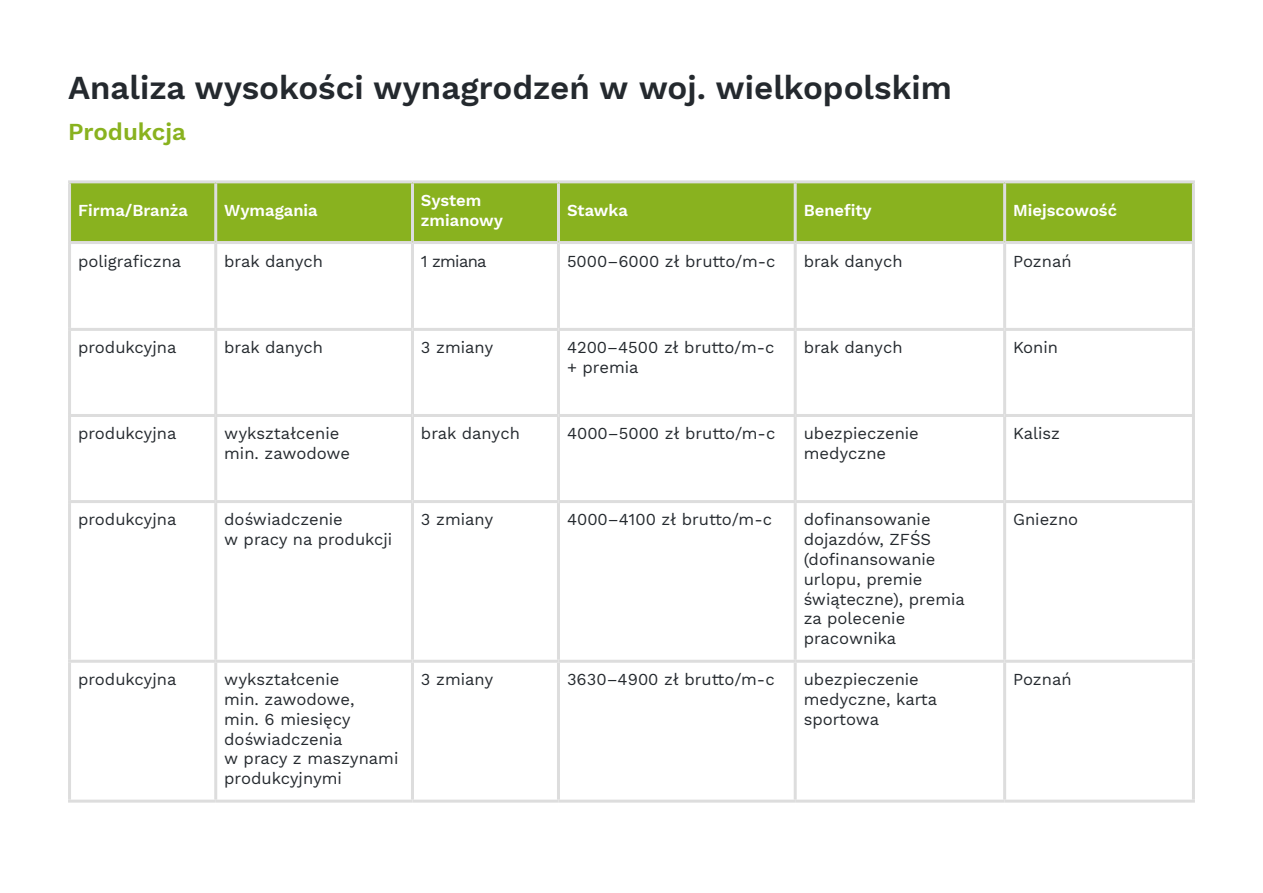
<style>
.page{position:relative;width:1263px;height:893px;background:#fff}
.page>*{position:absolute;margin:0;border:0;box-sizing:border-box;transform-origin:0 0}
.H2__czarny{font:600 33px "Work Sans";color:#24292e}
.H3__zielony{font:600 24px "Work Sans";color:#89b21f}
.Tabela_Wpis{font:16.5px/19.8px "Work Sans";color:#24292e}
.Tabela_Naglowek{font:600 16.5px/19.8px "Work Sans";color:#fff}
</style>
<div class="page">
<div style="left:71px;top:183px;width:1121px;height:58px;background:#89b21f"></div>
<hr style="left:68px;top:180px;width:148px;height:3px;background:#ddd">
<hr style="left:68px;top:183px;width:3px;height:58px;background:#ddd">
<hr style="left:216px;top:180px;width:196px;height:3px;background:#ddd">
<hr style="left:214px;top:183px;width:3px;height:58px;background:#ddd">
<hr style="left:412px;top:180px;width:146px;height:3px;background:#ddd">
<hr style="left:411px;top:183px;width:3px;height:58px;background:#ddd">
<hr style="left:558px;top:180px;width:237px;height:3px;background:#ddd">
<hr style="left:557px;top:183px;width:3px;height:58px;background:#ddd">
<hr style="left:795px;top:180px;width:210px;height:3px;background:#ddd">
<hr style="left:794px;top:183px;width:3px;height:58px;background:#ddd">
<hr style="left:1005px;top:180px;width:190px;height:3px;background:#ddd">
<hr style="left:1003px;top:183px;width:3px;height:58px;background:#ddd">
<hr style="left:1192px;top:183px;width:3px;height:58px;background:#ddd">
<hr style="left:68px;top:241px;width:148px;height:3px;background:#ddd">
<hr style="left:68px;top:244px;width:3px;height:84px;background:#ddd">
<hr style="left:216px;top:241px;width:196px;height:3px;background:#ddd">
<hr style="left:214px;top:244px;width:3px;height:84px;background:#ddd">
<hr style="left:412px;top:241px;width:146px;height:3px;background:#ddd">
<hr style="left:411px;top:244px;width:3px;height:84px;background:#ddd">
<hr style="left:558px;top:241px;width:237px;height:3px;background:#ddd">
<hr style="left:557px;top:244px;width:3px;height:84px;background:#ddd">
<hr style="left:795px;top:241px;width:210px;height:3px;background:#ddd">
<hr style="left:794px;top:244px;width:3px;height:84px;background:#ddd">
<hr style="left:1005px;top:241px;width:190px;height:3px;background:#ddd">
<hr style="left:1003px;top:244px;width:3px;height:84px;background:#ddd">
<hr style="left:1192px;top:244px;width:3px;height:84px;background:#ddd">
<hr style="left:68px;top:328px;width:148px;height:3px;background:#ddd">
<hr style="left:68px;top:331px;width:3px;height:83px;background:#ddd">
<hr style="left:216px;top:328px;width:196px;height:3px;background:#ddd">
<hr style="left:214px;top:331px;width:3px;height:83px;background:#ddd">
<hr style="left:412px;top:328px;width:146px;height:3px;background:#ddd">
<hr style="left:411px;top:331px;width:3px;height:83px;background:#ddd">
<hr style="left:558px;top:328px;width:237px;height:3px;background:#ddd">
<hr style="left:557px;top:331px;width:3px;height:83px;background:#ddd">
<hr style="left:795px;top:328px;width:210px;height:3px;background:#ddd">
<hr style="left:794px;top:331px;width:3px;height:83px;background:#ddd">
<hr style="left:1005px;top:328px;width:190px;height:3px;background:#ddd">
<hr style="left:1003px;top:331px;width:3px;height:83px;background:#ddd">
<hr style="left:1192px;top:331px;width:3px;height:83px;background:#ddd">
<hr style="left:68px;top:414px;width:148px;height:3px;background:#ddd">
<hr style="left:68px;top:417px;width:3px;height:83px;background:#ddd">
<hr style="left:216px;top:414px;width:196px;height:3px;background:#ddd">
<hr style="left:214px;top:417px;width:3px;height:83px;background:#ddd">
<hr style="left:412px;top:414px;width:146px;height:3px;background:#ddd">
<hr style="left:411px;top:417px;width:3px;height:83px;background:#ddd">
<hr style="left:558px;top:414px;width:237px;height:3px;background:#ddd">
<hr style="left:557px;top:417px;width:3px;height:83px;background:#ddd">
<hr style="left:795px;top:414px;width:210px;height:3px;background:#ddd">
<hr style="left:794px;top:417px;width:3px;height:83px;background:#ddd">
<hr style="left:1005px;top:414px;width:190px;height:3px;background:#ddd">
<hr style="left:1003px;top:417px;width:3px;height:83px;background:#ddd">
<hr style="left:1192px;top:417px;width:3px;height:83px;background:#ddd">
<hr style="left:68px;top:500px;width:148px;height:3px;background:#ddd">
<hr style="left:68px;top:503px;width:3px;height:157px;background:#ddd">
<hr style="left:216px;top:500px;width:196px;height:3px;background:#ddd">
<hr style="left:214px;top:503px;width:3px;height:157px;background:#ddd">
<hr style="left:412px;top:500px;width:146px;height:3px;background:#ddd">
<hr style="left:411px;top:503px;width:3px;height:157px;background:#ddd">
<hr style="left:558px;top:500px;width:237px;height:3px;background:#ddd">
<hr style="left:557px;top:503px;width:3px;height:157px;background:#ddd">
<hr style="left:795px;top:500px;width:210px;height:3px;background:#ddd">
<hr style="left:794px;top:503px;width:3px;height:157px;background:#ddd">
<hr style="left:1005px;top:500px;width:190px;height:3px;background:#ddd">
<hr style="left:1003px;top:503px;width:3px;height:157px;background:#ddd">
<hr style="left:1192px;top:503px;width:3px;height:157px;background:#ddd">
<hr style="left:68px;top:660px;width:148px;height:3px;background:#ddd">
<hr style="left:68px;top:663px;width:3px;height:137px;background:#ddd">
<hr style="left:216px;top:660px;width:196px;height:3px;background:#ddd">
<hr style="left:214px;top:663px;width:3px;height:137px;background:#ddd">
<hr style="left:412px;top:660px;width:146px;height:3px;background:#ddd">
<hr style="left:411px;top:663px;width:3px;height:137px;background:#ddd">
<hr style="left:558px;top:660px;width:237px;height:3px;background:#ddd">
<hr style="left:557px;top:663px;width:3px;height:137px;background:#ddd">
<hr style="left:795px;top:660px;width:210px;height:3px;background:#ddd">
<hr style="left:794px;top:663px;width:3px;height:137px;background:#ddd">
<hr style="left:1005px;top:660px;width:190px;height:3px;background:#ddd">
<hr style="left:1003px;top:663px;width:3px;height:137px;background:#ddd">
<hr style="left:1192px;top:663px;width:3px;height:137px;background:#ddd">
<hr style="left:68px;top:800px;width:148px;height:3px;background:#ddd">
<hr style="left:216px;top:800px;width:196px;height:3px;background:#ddd">
<hr style="left:412px;top:800px;width:146px;height:3px;background:#ddd">
<hr style="left:558px;top:800px;width:237px;height:3px;background:#ddd">
<hr style="left:795px;top:800px;width:210px;height:3px;background:#ddd">
<hr style="left:1005px;top:800px;width:190px;height:3px;background:#ddd">
<p class="H2__czarny" style="left:68px;top:68px;width:885px">Analiza wysokości wynagrodzeń w woj. wielkopolskim</p>
<p class="H3__zielony" style="left:68px;top:118px;width:119px">Produkcja</p>
<p class="Tabela_Naglowek" style="left:78px;top:201px;width:111px">Firma/Branża</p>
<p class="Tabela_Naglowek" style="left:224px;top:201px;width:95px">Wymagania</p>
<p class="Tabela_Naglowek" style="left:421px;top:191px;width:84px">System zmianowy</p>
<p class="Tabela_Naglowek" style="left:567px;top:201px;width:62px">Stawka</p>
<p class="Tabela_Naglowek" style="left:804px;top:201px;width:70px">Benefity</p>
<p class="Tabela_Naglowek" style="left:1013px;top:201px;width:105px">Miejscowość</p>
<p class="Tabela_Wpis" style="left:78px;top:252px;width:105px">poligraficzna</p>
<p class="Tabela_Wpis" style="left:224px;top:252px;width:100px">brak danych</p>
<p class="Tabela_Wpis" style="left:421px;top:252px;width:67px">1 zmiana</p>
<p class="Tabela_Wpis" style="left:567px;top:252px;width:210px">5000–6000 zł brutto/m-c</p>
<p class="Tabela_Wpis" style="left:804px;top:252px;width:100px">brak danych</p>
<p class="Tabela_Wpis" style="left:1013px;top:252px;width:60px">Poznań</p>
<p class="Tabela_Wpis" style="left:78px;top:338px;width:100px">produkcyjna</p>
<p class="Tabela_Wpis" style="left:224px;top:338px;width:100px">brak danych</p>
<p class="Tabela_Wpis" style="left:421px;top:338px;width:74px">3 zmiany</p>
<p class="Tabela_Wpis" style="left:567px;top:338px;width:209px">4200–4500 zł brutto/m-c + premia</p>
<p class="Tabela_Wpis" style="left:804px;top:338px;width:100px">brak danych</p>
<p class="Tabela_Wpis" style="left:1013px;top:338px;width:46px">Konin</p>
<p class="Tabela_Wpis" style="left:78px;top:425px;width:100px">produkcyjna</p>
<p class="Tabela_Wpis" style="left:224px;top:425px;width:127px">wykształcenie min. zawodowe</p>
<p class="Tabela_Wpis" style="left:421px;top:425px;width:100px">brak danych</p>
<p class="Tabela_Wpis" style="left:567px;top:425px;width:210px">4000–5000 zł brutto/m-c</p>
<p class="Tabela_Wpis" style="left:804px;top:425px;width:117px">ubezpieczenie medyczne</p>
<p class="Tabela_Wpis" style="left:1013px;top:425px;width:48px">Kalisz</p>
<p class="Tabela_Wpis" style="left:78px;top:511px;width:100px">produkcyjna</p>
<p class="Tabela_Wpis" style="left:224px;top:511px;width:170px">doświadczenie<br>w pracy na produkcji</p>
<p class="Tabela_Wpis" style="left:421px;top:511px;width:74px">3 zmiany</p>
<p class="Tabela_Wpis" style="left:567px;top:511px;width:207px">4000–4100 zł brutto/m-c</p>
<p class="Tabela_Wpis" style="left:804px;top:511px;width:163px">dofinansowanie dojazdów, ZFŚS (dofinansowanie urlopu, premie świąteczne), premia za polecenie pracownika</p>
<p class="Tabela_Wpis" style="left:1013px;top:511px;width:67px">Gniezno</p>
<p class="Tabela_Wpis" style="left:78px;top:670px;width:100px">produkcyjna</p>
<p class="Tabela_Wpis" style="left:224px;top:670px;width:176px">wykształcenie<br>min. zawodowe,<br>min. 6 miesięcy doświadczenia<br>w pracy z maszynami produkcyjnymi</p>
<p class="Tabela_Wpis" style="left:421px;top:670px;width:74px">3 zmiany</p>
<p class="Tabela_Wpis" style="left:567px;top:670px;width:209px">3630–4900 zł brutto/m-c</p>
<p class="Tabela_Wpis" style="left:804px;top:670px;width:135px">ubezpieczenie medyczne, karta sportowa</p>
<p class="Tabela_Wpis" style="left:1013px;top:670px;width:60px">Poznań</p>
</div>
